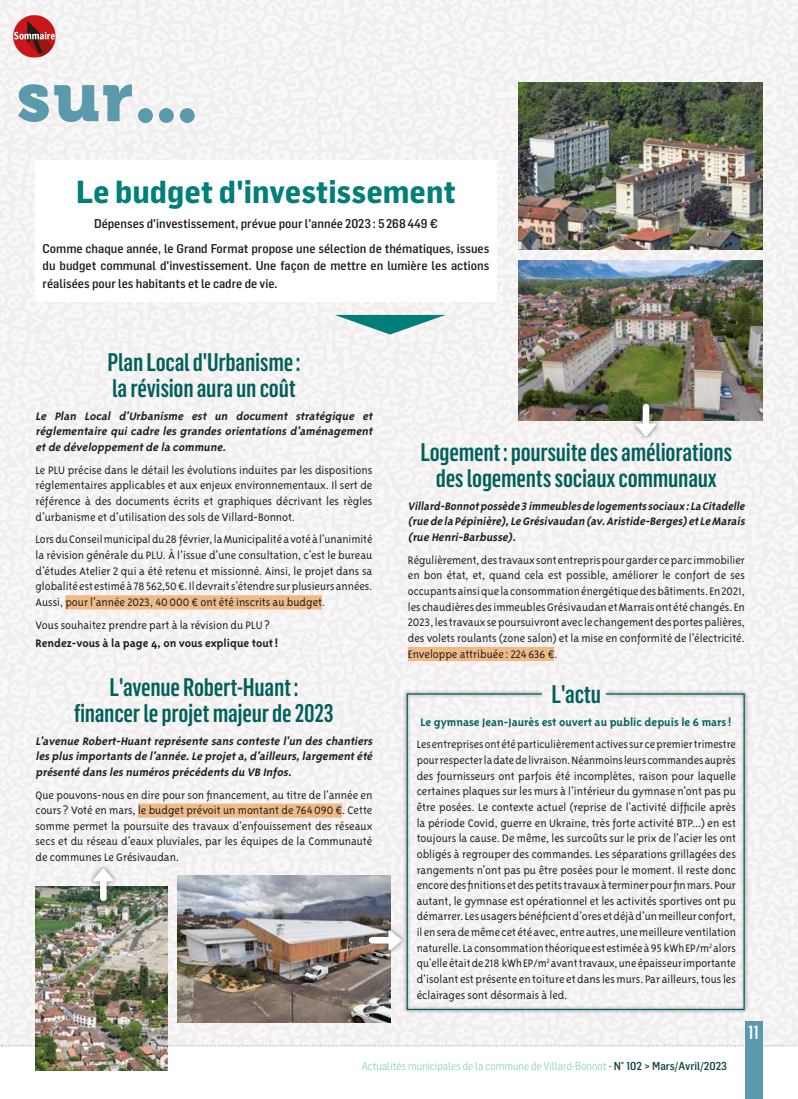
<style>
.page{position:relative;width:798px;height:1099px;background:#fff}
.page>*{position:absolute;margin:0;border:0;box-sizing:border-box;transform-origin:0 0}
.t1{font:700 31.25px "Flama Semicondensed";color:#007f79}
.t2{font:500 25px/25.9px "Flama Condensed";letter-spacing:-.01em;color:#00605b;text-align:center}
.t3{font:500 18.75px "Flama Condensed";color:#fff}
.t4{font:300 12.5px/15.6px "Triplex Sans OT";color:#1d1d1b;text-align:justify}
.t5{font:italic 700 12.5px/15.6px "Triplex Sans OT";color:#1d1d1b;text-align:justify}
.t6{font:500 12.5px/24.6px "Flama Semicondensed";color:#1d1d1b;text-align:center}
.t7{font:italic 700 12.5px/15.6px "Triplex Sans OT";color:#1d1d1b;text-align:justify;scale:.95 1}
.t8{font:700 12.5px "Triplex Sans OT";color:#00605b}
.t9{font:700 12.5px "Triplex Sans OT";color:#1d1d1b}
.t10{font:300 11.25px "Flama Semicondensed";color:#7dc7be}
.s1{color:#1d1d1b}
.s2{font-weight:500;color:#0e4140}
</style>
<div class="page">
<div style="left:0;top:0;width:797px;height:1045px;background:#f5f2f2"></div>
<svg style="left:2px;top:1045px;width:796px;height:1px"></svg>
<div style="left:744px;top:1021px;width:18px;height:77px;background:#5b9aad"></div>
<div style="left:65px;top:595px;width:257px;height:14px;background:#f0ba88"></div>
<div style="left:138px;top:803px;width:204px;height:14px;background:#f0ba88"></div>
<div style="left:407px;top:647px;width:147px;height:14px;background:#f0ba88"></div>
<div style="left:35px;top:160px;width:461px;height:141px;background:#fff"></div>
<svg style="left:18px;top:84px;width:177px;height:39px"></svg>
<svg style="left:334px;top:315px;width:111px;height:19px"></svg>
<div style="left:402px;top:689px;width:346px;height:325px;background:#1d1d1b;opacity:.75"></div>
<div style="left:406px;top:692px;width:339px;height:318px;background:#f4f1f1"></div>
<img style="left:518px;top:260px;width:244px;height:160px">
<img style="left:518px;top:83px;width:244px;height:166px">
<img style="left:35px;top:886px;width:133px;height:184px">
<img style="left:177px;top:875px;width:213px;height:147px">
<div style="left:363px;top:925px;width:43px;height:30px;background:#1d1d1b;opacity:.5"></div>
<svg style="left:369px;top:929px;width:32px;height:21px"></svg>
<div style="left:88px;top:863px;width:31px;height:43px;background:#1d1d1b;opacity:.5"></div>
<svg style="left:93px;top:868px;width:21px;height:32px"></svg>
<div style="left:630px;top:399px;width:31px;height:42px;background:#1d1d1b;opacity:.5"></div>
<svg style="left:635px;top:404px;width:21px;height:32px"></svg>
<img style="left:13px;top:15px;width:43px;height:43px">
<h1 class="t1" style="left:76px;top:172px;width:381px">Le budget d'investissement</h1>
<p class="t6" style="left:43px;top:211px;width:448px">Dépenses d'investissement, prévue pour l'année 2023: 5268449 €<br>Comme chaque année, le Grand Format propose une sélection de thématiques, issues</p>
<p class="t6" style="left:43px;top:256px;width:448px;line-height:17.5px;text-align:left">du budget communal d'investissement. Une façon de mettre en lumière les actions réalisées pour les habitants et le cadre de vie.</p>
<h2 class="t2" style="left:107px;top:348px;width:195px;text-align:left">Plan Local d'Urbanisme: la révision aura un coût</h2>
<p class="t5" style="left:35px;top:408px;width:341px">Le Plan Local d'Urbanisme est un document stratégique et réglementaire qui cadre les grandes orientations d'aménagement etde développementde la commune.</p>
<p class="t4" style="left:35px;top:462px;width:338px">Le PLU précise dans le détail les évolutions induites par les dispositions réglementaires applicables et aux enjeux environnementaux. Il sert de référence à des documents écrits et graphiques décrivant les règles d'urbanisme et d'utilisation des sols de Villard-Bonnot.</p>
<p class="t4" style="left:35px;top:531px;width:338px">Lors du Conseil municipal du 28 février, la Municipalité a voté à l'unanimité la révision générale du PLU. À l’issue d'une consultation, c'est le bureau d'études Atelier 2 qui a été retenu et missionné. Ainsi, le projet dans sa globalité est estimé à 78 562,50 €. Il devrait s'étendre sur plusieurs années.<br>Aussi, pour l'année 2023, 40000 € ont été inscrits au budget.</p>
<p class="t4" style="left:35px;top:617px;width:236px">Vous souhaitez prendre part à la révision du PLU?</p>
<p class="t9" style="left:35px;top:636px;width:245px">Rendez-vous à la page 4, on vous explique tout!</p>
<h2 class="t2" style="left:74px;top:673px;width:262px">L'avenue Robert-Huant: financer le projet majeur de 2023</h2>
<p class="t5" style="left:35px;top:732px;width:341px">L'avenue Robert-Huantreprésente sans conteste l'un des chantiers les plus importants de l'année.Le projeta,d'ailleurs,largementété présenté dans les numéros précédents du VB Infos.</p>
<p class="t4" style="left:35px;top:786px;width:338px">Que pouvons-nous en dire pour son financement, au titre de l'année en cours ? Voté en mars, le budget prévoit un montant de 764090 €. Cette somme permet la poursuite des travaux d'enfouissement des réseaux secs et du réseau d'eaux pluviales, par les équipes de la Communauté de communes Le Grésivaudan.</p>
<h2 class="t2" style="left:420px;top:438px;width:313px">Logement: poursuite des améliorations des logements sociaux communaux</h2>
<p class="t7" style="left:407px;top:498px;width:358px">Villard-Bonnotpossède 3 immeubles de logements sociaux :La Citadelle (rue de la Pépinière),Le Grésivaudan (av.Aristide-Berges)etLe Marais (rue Henri-Barbusse).</p>
<p class="t4" style="left:407px;top:552px;width:338px">Régulièrement, des travaux sont entrepris pour garder ce parc immobilier en bon état, et, quand cela est possible, améliorer le confort de ses occupants ainsi que la consommation énergétique des bâtiments. En 2021, les chaudières des immeubles Grésivaudan et Marrais ont été changés. En 2023, les travaux se poursuivront avec le changement des portes palières, des volets roulants (zone salon) et la mise en conformité de l'électricité.<br>Enveloppe attribuée : 224 636 €.</p>
<h2 class="t2" style="left:551px;top:680px;width:51px">L'actu</h2>
<p class="t8" style="left:420px;top:715px;width:313px">Le gymnase Jean-Jaurès est ouvert au public depuis le 6 mars!</p>
<p class="t4" style="left:416px;top:736px;width:320px">Les entreprises ont été particulièrement actives sur ce premier trimestre pour respecter la date de livraison. Néanmoins leurs commandes auprès des fournisseurs ont parfois été incomplètes, raison pour laquelle certaines plaques sur les murs à l'intérieur du gymnase n'ont pas pu être posées. Le contexte actuel (reprise de l'activité difficile après la période Covid, guerre en Ukraine, très forte activité BTP…) en est toujours la cause. De même, les surcoûts sur le prix de l'acier les ont obligés à regrouper des commandes. Les séparations grillagées des rangements n'ont pas pu être posées pour le moment. Il reste donc encore des finitions et des petits travaux à terminer pour fin mars. Pour autant, le gymnase est opérationnel et les activités sportives ont pu démarrer. Les usagers bénéficient d'ores et déjà d'un meilleur confort, il en sera de même cet été avec, entre autres, une meilleure ventilation naturelle. La consommation théorique est estimée à 95 kWh EP/m<sup>2</sup> alors qu'elle était de 218 kWh EP/m<sup>2</sup> avant travaux, une épaisseur importante d'isolant est présente en toiture et dans les murs. Par ailleurs, tous les éclairages sont désormais à led.</p>
<h3 class="t3" style="left:748px;top:1020px;width:12px">11</h3>
<p class="t10" style="left:361px;top:1059px;width:366px">Actualités municipales de la commune de Villard-Bonnot <span class="s1">-</span> <span class="s2">N° 102 &gt; Mars/Avril/2023</span></p>
</div>
